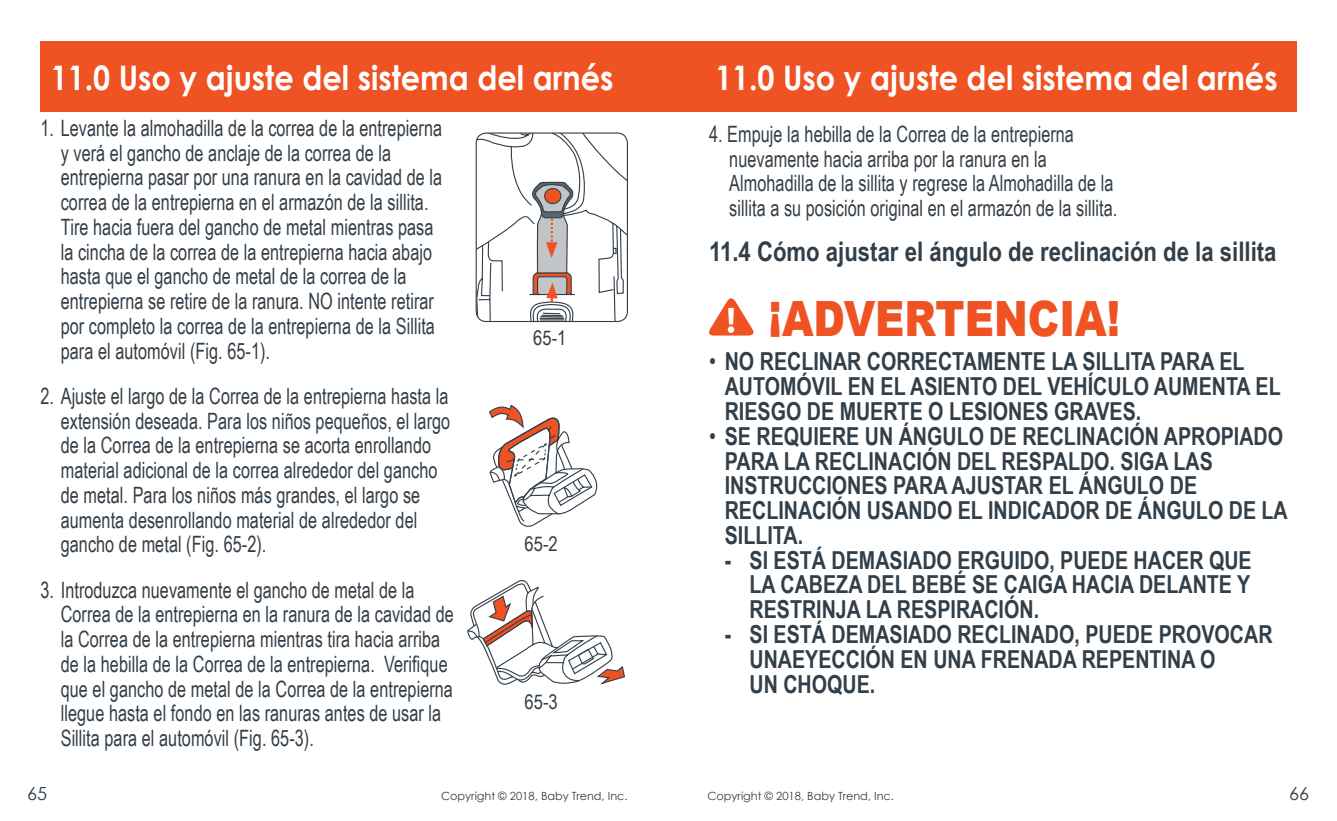
<style>
.page{position:relative;width:1337px;height:821px;background:#fff}
.page>*{position:absolute;margin:0;border:0;box-sizing:border-box;transform-origin:0 0}
.t1{font:900 48.6px "Arial";color:#f05323;scale:.83 1}
.t2{font:700 33.75px "Century Gothic";color:#fff;scale:.9 1}
.t3{font:700 27px "Arial Narrow";color:#323e48}
.t4{font:700 24.75px/24.8px "Arial Narrow";color:#323e48}
.t5{font:22.5px/24.8px "Arial Narrow";letter-spacing:.005em;color:#323e48;scale:.88 1}
.t6{font:20.25px "Arial Narrow";color:#323e48}
.t7{font:18px "Century Gothic";color:#323e48}
.t8{font:11.25px "Century Gothic";color:#323e48}
.s1{font-weight:400}
</style>
<div class="page">
<div style="left:40px;top:40px;width:633px;height:71px;background:#f05323"></div>
<div style="left:655px;top:40px;width:641px;height:71px;background:#f05323"></div>
<svg style="left:709px;top:298px;width:45px;height:37px"></svg>
<div style="left:475px;top:132px;width:153px;height:190px;border:1px solid #323e48;border-radius:10px"></div>
<svg style="left:489px;top:405px;width:109px;height:122px"></svg>
<svg style="left:476px;top:133px;width:151px;height:188px"></svg>
<svg style="left:467px;top:580px;width:158px;height:105px"></svg>
<h2 class="t2" style="left:51px;top:56px;width:627px">11.0 Uso y ajuste del sistema del arnés</h2>
<h2 class="t2" style="left:715px;top:56px;width:627px">11.0 Uso y ajuste del sistema del arnés</h2>
<p class="t5" style="left:61px;top:114px;width:435px;text-indent:-20px">1. Levante la almohadilla de la correa de la entrepierna y verá el gancho de anclaje de la correa de la entrepierna pasar por una ranura en la cavidad de la correa de la entrepierna en el armazón de la sillita.<br>Tire hacia fuera del gancho de metal mientras pasa la cincha de la correa de la entrepierna hacia abajo hasta que el gancho de metal de la correa de la entrepierna se retire de la ranura. NO intente retirar por completo la correa de la entrepierna de la Sillita para el automóvil (Fig. 65-1).</p>
<p class="t5" style="left:61px;top:382px;width:444px;text-indent:-20px">2. Ajuste el largo de la Correa de la entrepierna hasta la extensión deseada. Para los niños pequeños, el largo de la Correa de la entrepierna se acorta enrollando material adicional de la correa alrededor del gancho de metal. Para los niños más grandes, el largo se aumenta desenrollando material de alrededor del gancho de metal (Fig. 65-2).</p>
<p class="t5" style="left:61px;top:576px;width:448px;text-indent:-20px">3. Introduzca nuevamente el gancho de metal de la Correa de la entrepierna en la ranura de la cavidad de la Correa de la entrepierna mientras tira hacia arriba de la hebilla de la Correa de la entrepierna. Verifique que el gancho de metal de la Correa de la entrepierna llegue hasta el fondo en las ranuras antes de usar la Sillita para el automóvil (Fig. 65-3).</p>
<p class="t6" style="left:533px;top:323px;width:35px">65-1</p>
<p class="t6" style="left:524px;top:529px;width:35px">65-2</p>
<p class="t6" style="left:524px;top:686px;width:35px">65-3</p>
<p class="t5" style="left:729px;top:121px;width:442px;text-indent:-20px">4. Empuje la hebilla de la Correa de la entrepierna nuevamente hacia arriba por la ranura en la Almohadilla de la sillita y regrese la Almohadilla de la sillita a su posición original en el armazón de la sillita.</p>
<p class="t3" style="left:709px;top:231px;width:569px">11.4 Cómo ajustar el ángulo de reclinación de la sillita</p>
<h1 class="t1" style="left:768px;top:283px;width:425px">¡ADVERTENCIA!</h1>
<p class="t4" style="left:724px;top:348px;width:557px;text-indent:-16px"><span class="s1">•</span> NO RECLINAR CORRECTAMENTE LA SILLITA PARA EL<br>AUTOMÓVIL EN EL ASIENTO DEL VEHÍCULO AUMENTA EL<br>RIESGO DE MUERTE O LESIONES GRAVES.</p>
<p class="t4" style="left:724px;top:422px;width:564px;text-indent:-16px"><span class="s1">•</span> SE REQUIERE UN ÁNGULO DE RECLINACIÓN APROPIADO PARA LA RECLINACIÓN DEL RESPALDO. SIGA LAS INSTRUCCIONES PARA AJUSTAR EL ÁNGULO DE RECLINACIÓN USANDO EL INDICADOR DE ÁNGULO DE LA SILLITA.</p>
<p class="t4" style="left:749px;top:546px;width:504px;text-align:justify;text-indent:-25px">- SI ESTÁ DEMASIADO ERGUIDO, PUEDE HACER QUE LA CABEZA DEL BEBÉ SE CAIGA HACIA DELANTE Y RESTRINJA LA RESPIRACIÓN.</p>
<p class="t4" style="left:749px;top:620px;width:524px;text-indent:-25px">- SI ESTÁ DEMASIADO RECLINADO, PUEDE PROVOCAR<br>UNAEYECCIÓN EN UNA FRENADA REPENTINA O<br>UN CHOQUE.</p>
<p class="t7" style="left:27px;top:782px;width:21px">65</p>
<p class="t8" style="left:441px;top:788px;width:188px">Copyright © 2018, Baby Trend, Inc.</p>
<p class="t8" style="left:707px;top:788px;width:188px">Copyright © 2018, Baby Trend, Inc.</p>
<p class="t7" style="left:1289px;top:782px;width:21px">66</p>
</div>
